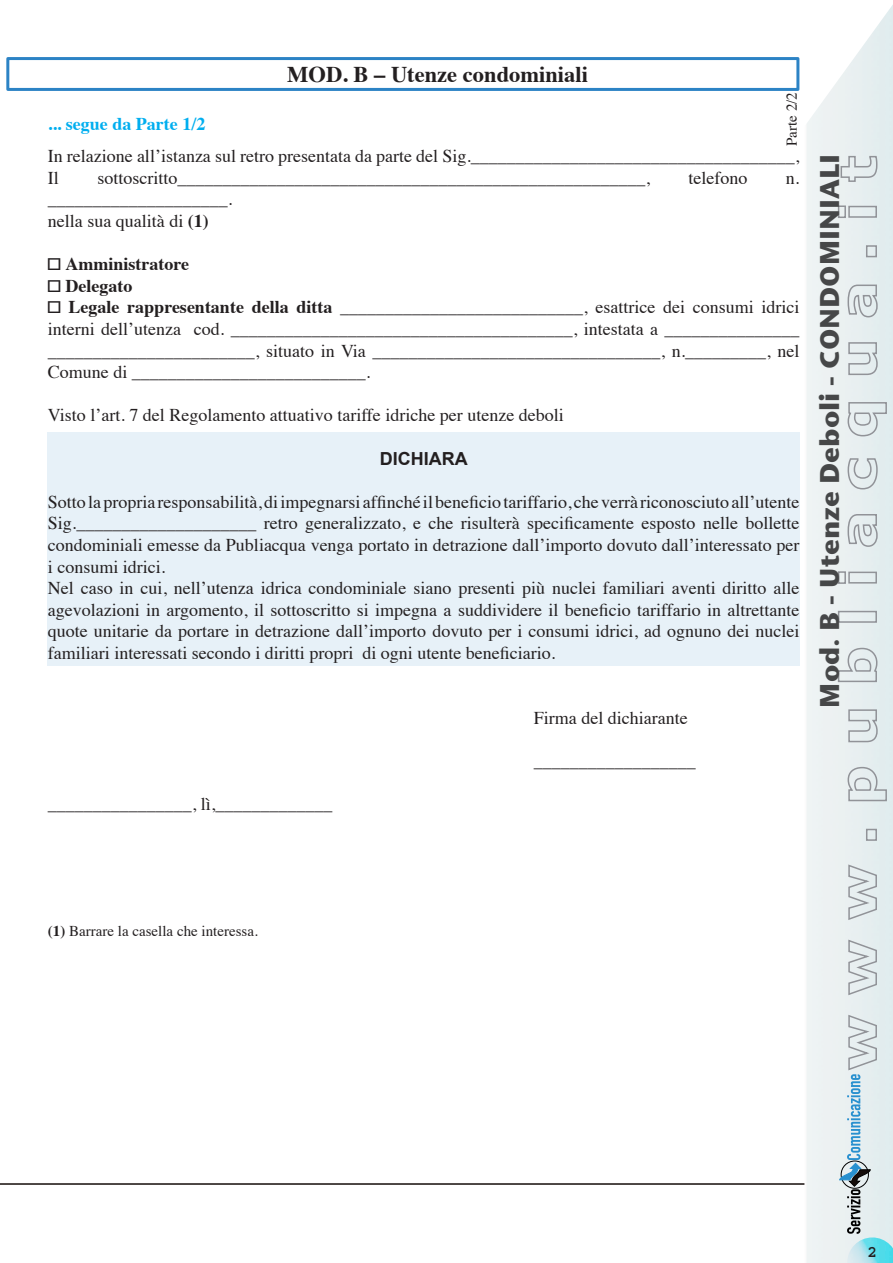
<style>
.page{position:relative;width:893px;height:1263px;background:#fff}
.page>*{position:absolute;margin:0;border:0;box-sizing:border-box;transform-origin:0 0}
.t1{font:700 27px "Stone Sans ITC";color:#464748}
.t2{font:700 22.5px "Times";color:#231f20}
.t3{font:18px/21.6px "Times";color:#231f20;text-align:justify}
.t4{font:700 18px "Times";color:#231f20}
.t5{font:700 18px "Times";color:#00aeef}
.t6{font:700 18px "Arial";color:#231f20}
.t7{font:700 16.5px "Courier Std";color:#231f20}
.t8{font:15px "Times";color:#231f20}
.s1{font-weight:700}
.s2{font-weight:400}
</style>
<div class="page">
<hr style="left:0;top:1183px;width:817px;height:2px;background:#140c0a">
<img style="left:804px;top:5px;width:89px;height:1258px">
<svg style="left:837px;top:155px;width:51px;height:916px;background:#dfe6e8"></svg>
<svg style="left:839px;top:1074px;width:54px;height:189px;background:#c5dbe1"></svg>
<div style="left:47px;top:432px;width:752px;height:233px;background:#e7f1f8"></div>
<div style="left:6px;top:57px;width:793px;height:34px;border:3px solid #2c83c5"></div>
<p class="t5" style="left:48px;top:106px;width:159px">... segue da Parte 1/2</p>
<p class="t2" style="left:287px;top:53px;width:302px">MOD. B – Utenze condominiali</p>
<p class="t8" style="left:778px;top:146px;width:55px;rotate:-90deg">Parte 2/2</p>
<p class="t3" style="left:48px;top:144px;width:753px">In relazione all’istanza sul retro presentata da parte del Sig.____________________________________,</p>
<p class="t3" style="left:48px;top:165px;width:12px">Il</p>
<p class="t3" style="left:97px;top:165px;width:554px">sottoscritto____________________________________________________,</p>
<p class="t3" style="left:688px;top:165px;width:60px">telefono</p>
<p class="t3" style="left:786px;top:165px;width:15px">n.</p>
<p class="t3" style="left:48px;top:187px;width:186px">____________________.</p>
<p class="t3" style="left:48px;top:209px;width:162px">nella sua qualità di <span class="s1">(1)</span></p>
<p class="t4" style="left:48px;top:247px;width:143px"><span class="s2">□</span> Amministratore</p>
<p class="t4" style="left:48px;top:269px;width:86px"><span class="s2">□</span> Delegato</p>
<p class="t3" style="left:48px;top:295px;width:753px">□ <span class="s1">Legale rappresentante della ditta</span> ___________________________, esattrice dei consumi idrici interni dell’utenza cod. ______________________________________, intestata a _______________ _______________________, situato in Via ________________________________, n._________, nel Comune di __________________________.</p>
<p class="t3" style="left:48px;top:403px;width:517px">Visto l’art. 7 del Regolamento attuativo tariffe idriche per utenze deboli</p>
<p class="t6" style="left:380px;top:448px;width:89px">DICHIARA</p>
<p class="t3" style="left:48px;top:489px;width:753px">Sotto la propria responsabilità, di impegnarsi affinché il beneficio tariffario, che verrà riconosciuto all’utente Sig.____________________ retro generalizzato, e che risulterà specificamente esposto nelle bollette condominiali emesse da Publiacqua venga portato in detrazione dall’importo dovuto dall’interessato per i consumi idrici.</p>
<p class="t3" style="left:48px;top:576px;width:753px">Nel caso in cui, nell’utenza idrica condominiale siano presenti più nuclei familiari aventi diritto alle agevolazioni in argomento, il sottoscritto si impegna a suddividere il beneficio tariffario in altrettante quote unitarie da portare in detrazione dall’importo dovuto per i consumi idrici, ad ognuno dei nuclei familiari interessati secondo i diritti propri di ogni utente beneficiario.</p>
<p class="t3" style="left:534px;top:705px;width:155px">Firma del dichiarante</p>
<p class="t3" style="left:48px;top:792px;width:286px">________________, lì,_____________</p>
<p class="t3" style="left:534px;top:749px;width:163px">__________________</p>
<p class="t1" style="left:806px;top:474px;width:321px;rotate:-90deg">Mod. X - Xxxxx Xxxxxxx</p>
<p class="t1" style="left:806px;top:707px;width:555px;rotate:-90deg">Mod. B - Utenze Deboli - CONDOMINIALI</p>
<p class="t8" style="left:48px;top:917px;width:211px"><span class="s1">(1)</span> Barrare la casella che interessa.</p>
<p class="t7" style="left:867px;top:1243px;width:11px">2</p>
</div>
